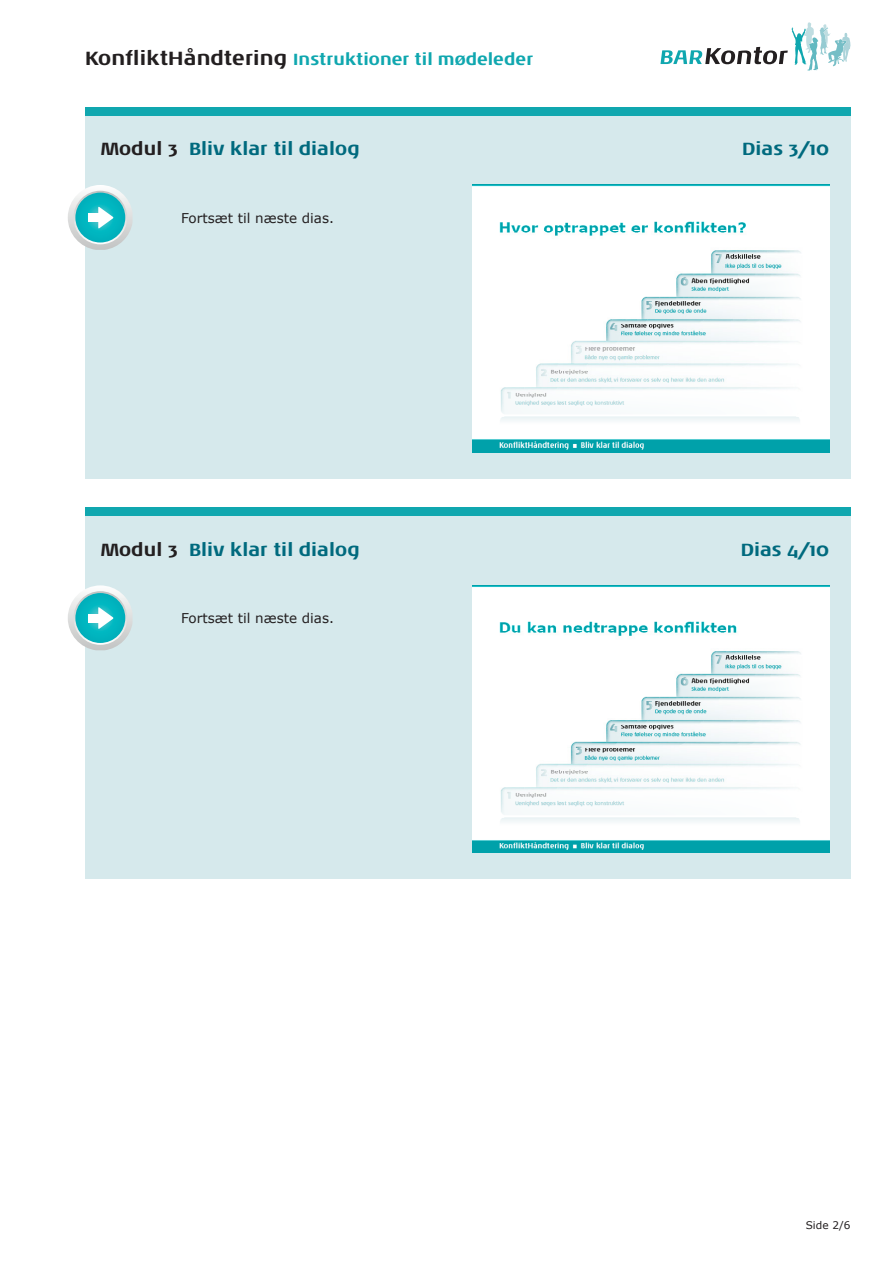
<style>
.page{position:relative;width:893px;height:1263px;background:#fff}
.page>*{position:absolute;margin:0;border:0;box-sizing:border-box;transform-origin:0 0}
.t1{font:700 18px "Noa LT Std";color:#006a7e}
.t2{font:700 16.5px "Noa LT Std";color:#10a7af}
.t3{font:13.5px "Verdana";color:#231f20}
.Svar{font:10.5px "Verdana";color:#231f20}
.s1{font-size:19.5px;color:#231f20}
.s2{color:#231f20}
</style>
<div class="page">
<div style="left:85px;top:111px;width:765px;height:367px;background:#d6e9ec"></div>
<div style="left:85px;top:512px;width:765px;height:367px;background:#d6e9ec"></div>
<svg style="left:660px;top:22px;width:190px;height:49px"></svg>
<div style="left:85px;top:107px;width:765px;height:9px;background:#10a7af"></div>
<img style="left:473px;top:185px;width:356px;height:267px">
<img style="left:473px;top:585px;width:356px;height:268px">
<svg style="left:68px;top:185px;width:64px;height:65px"></svg>
<div style="left:89px;top:213px;width:15px;height:9px;background:#fff"></div>
<svg style="left:68px;top:585px;width:64px;height:65px"></svg>
<div style="left:89px;top:614px;width:15px;height:8px;background:#fff"></div>
<div style="left:85px;top:507px;width:765px;height:9px;background:#10a7af"></div>
<p class="t2" style="left:85px;top:49px;width:450px"><span class="s1">KonfliktHåndtering</span> Instruktioner til mødeleder</p>
<p class="t1" style="left:100px;top:138px;width:261px"><span class="s2">Modul 3</span> Bliv klar til dialog</p>
<p class="t1" style="left:742px;top:138px;width:88px">Dias 3/10</p>
<p class="t3" style="left:181px;top:209px;width:154px">Fortsæt til næste dias.</p>
<p class="t1" style="left:100px;top:538px;width:261px"><span class="s2">Modul 3</span> Bliv klar til dialog</p>
<p class="t1" style="left:741px;top:538px;width:90px">Dias 4/10</p>
<p class="t3" style="left:181px;top:609px;width:154px">Fortsæt til næste dias.</p>
<p class="Svar" style="left:806px;top:1217px;width:46px">Side 2/6</p>
</div>
